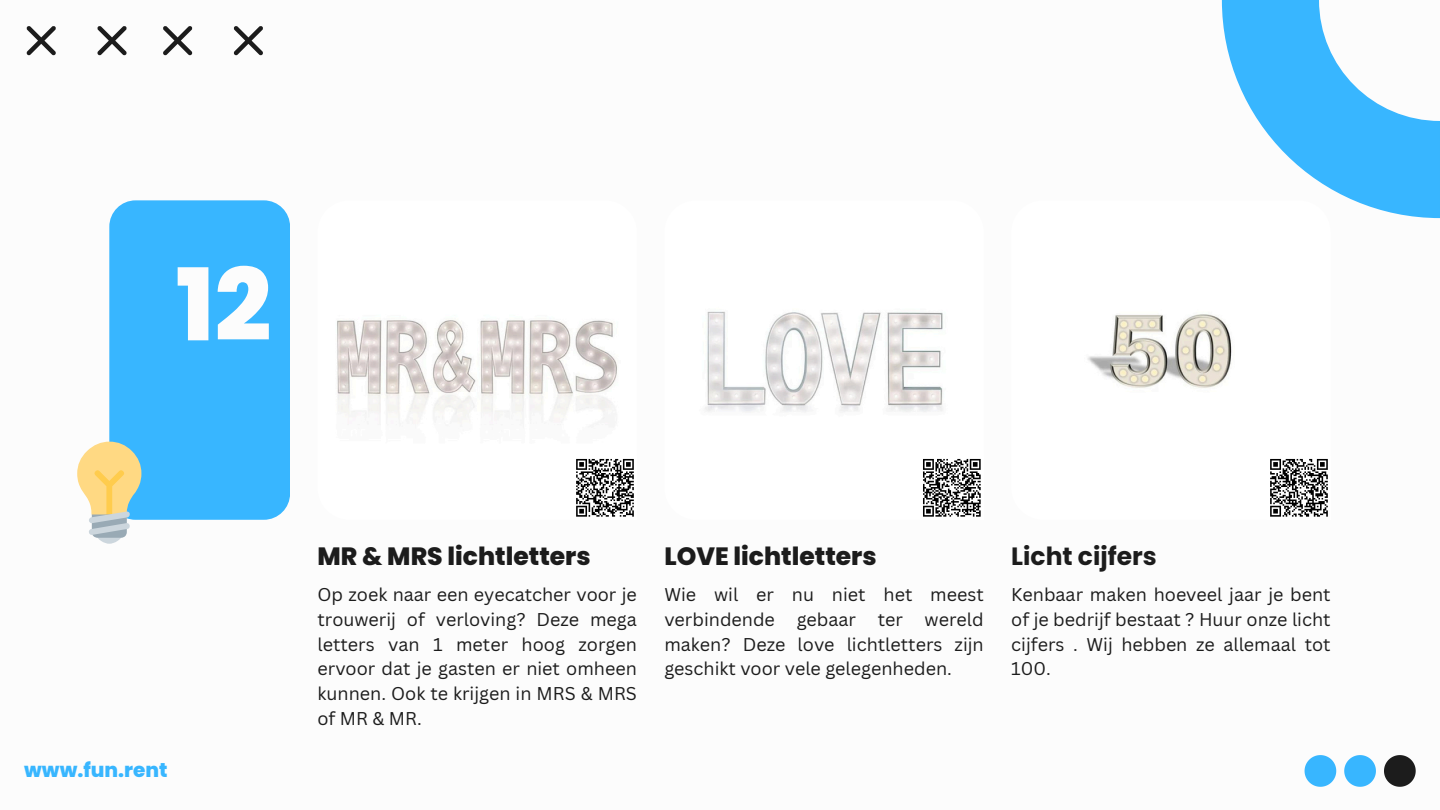
<style>
.page{position:relative;width:1440px;height:810px;background:#fff}
.page>*{position:absolute;margin:0;border:0;box-sizing:border-box;transform-origin:0 0}
.t1{font:800 100px "Poppins";color:#fcfcfc}
.t2{font:800 25px "Poppins";color:#1c1c1c}
.t3{font:700 25px "Poppins";color:#1c1c1c}
.t4{font:800 20px "Poppins";color:#38b6ff}
.t5{font:18px/24.8px "Canva Sans";color:#1c1c1c;text-align:justify}
</style>
<div class="page">
<svg style="left:1222px;top:0;width:218px;height:218px;fill:#38b6ff"></svg>
<svg style="left:1384px;top:755px;width:32px;height:32px"></svg>
<svg style="left:1344px;top:755px;width:32px;height:32px"></svg>
<svg style="left:1305px;top:755px;width:31px;height:32px"></svg>
<svg style="left:26px;top:26px;width:30px;height:29px"></svg>
<svg style="left:97px;top:26px;width:30px;height:29px"></svg>
<svg style="left:163px;top:26px;width:29px;height:29px"></svg>
<svg style="left:234px;top:26px;width:29px;height:29px"></svg>
<img style="left:318px;top:200px;width:319px;height:320px;border-radius:32px">
<div style="left:109px;top:200px;width:181px;height:320px;background:#38b6ff;border-radius:26px"></div>
<img style="left:664px;top:200px;width:320px;height:320px;border-radius:32px">
<img style="left:1011px;top:200px;width:320px;height:320px;border-radius:32px">
<div style="left:573px;top:456px;width:64px;height:64px;background:#fff"></div>
<svg style="left:576px;top:458px;width:58px;height:59px"></svg>
<div style="left:920px;top:456px;width:64px;height:64px;background:#fff"></div>
<svg style="left:923px;top:458px;width:58px;height:59px"></svg>
<div style="left:1267px;top:456px;width:64px;height:64px;background:#fff"></div>
<svg style="left:1270px;top:458px;width:58px;height:59px"></svg>
<svg style="left:109px;top:442px;width:32px;height:78px"></svg>
<p class="t1" style="left:176px;top:235px;width:97px">12</p>
<p class="t4" style="left:24px;top:756px;width:145px">www.fun.rent</p>
<h1 class="t2" style="left:318px;top:539px;width:275px">MR &amp; MRS lichtletters</h1>
<p class="t5" style="left:318px;top:582px;width:321px">Op zoek naar een eyecatcher voor je trouwerij of verloving? Deze mega letters van 1 meter hoog zorgen ervoor dat je gasten er niet omheen kunnen. Ook te krijgen in MRS &amp; MRS of MR &amp; MR.</p>
<p class="t2" style="left:664px;top:539px;width:214px">LOVE lichtletters</p>
<h1 class="t5" style="left:664px;top:582px;width:321px">Wie wil er nu niet het meest verbindende gebaar ter wereld maken? Deze love lichtletters zijn geschikt voor vele gelegenheden.</h1>
<p class="t3" style="left:1011px;top:539px;width:147px">Licht cijfers</p>
<p class="t5" style="left:1011px;top:582px;width:321px">Kenbaar maken hoeveel jaar je bent of je bedrijf bestaat ? Huur onze licht cijfers . Wij hebben ze allemaal tot 100.</p>
</div>
